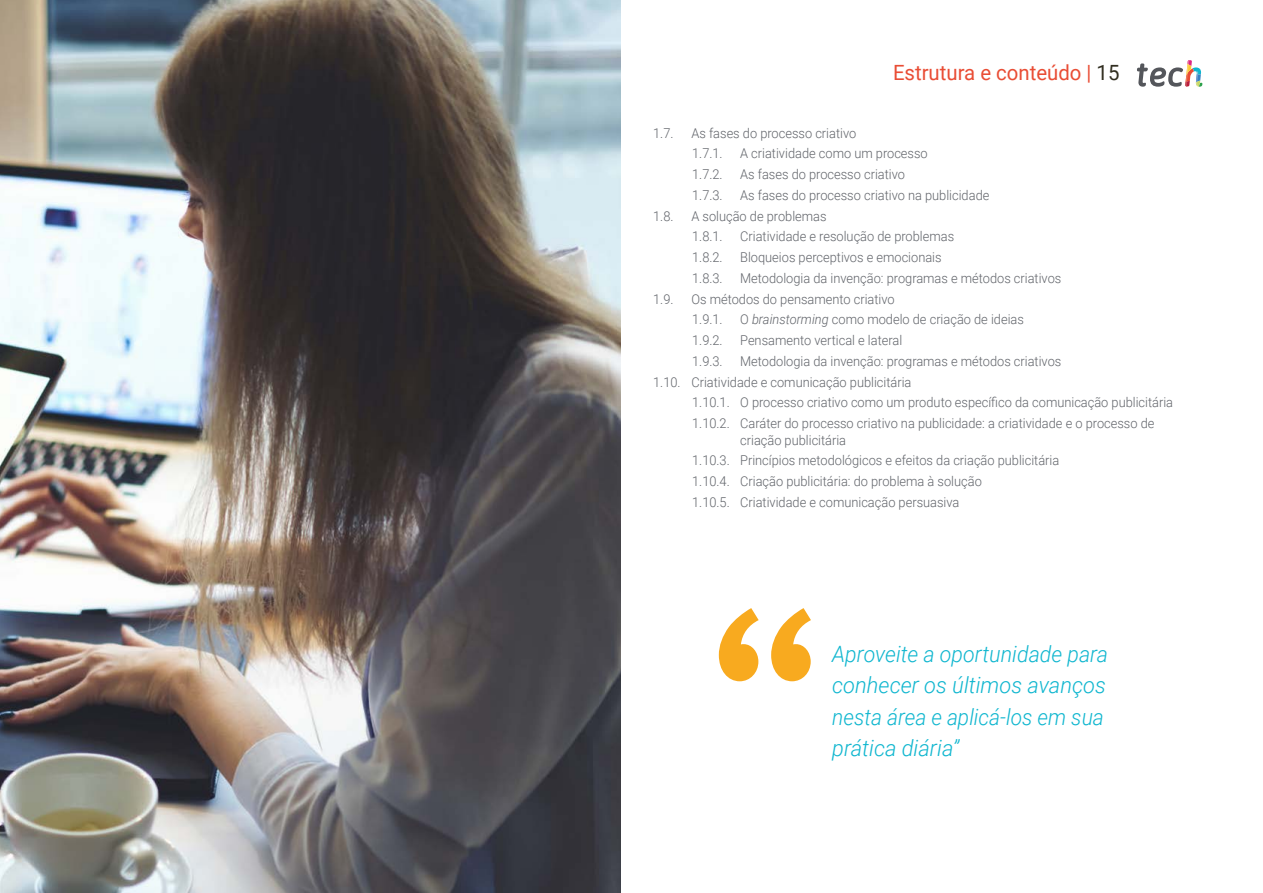
<style>
.page{position:relative;width:1263px;height:893px;background:#fff}
.page>*{position:absolute;margin:0;border:0;box-sizing:border-box;transform-origin:0 0}
.t1{font:italic 300 22.5px/31.5px "Roboto";color:#0fb6cf;scale:.95 1}
.t2{font:21px "Roboto";color:#e94d35}
.t3{font:300 13.5px/20.7px "Roboto";color:#61646a;scale:.95 1}
.s1{color:#312e20}
.s2{font-style:italic}
</style>
<div class="page">
<img style="left:0;top:0;width:621px;height:893px">
<svg style="left:1137px;top:60px;width:65px;height:27px"></svg>
<svg style="left:719px;top:608px;width:92px;height:73px"></svg>
<h2 class="t2" style="left:893px;top:57px;width:228px">Estrutura e conteúdo | <span class="s1">15</span></h2>
<p class="t3" style="left:653px;top:122px;width:23px">1.7.</p>
<p class="t3" style="left:691px;top:122px;width:175px">As fases do processo criativo<br>1.7.1.</p>
<p class="t3" style="left:740px;top:143px;width:199px">A criatividade como um processo</p>
<p class="t3" style="left:692px;top:164px;width:34px">1.7.2.</p>
<p class="t3" style="left:740px;top:164px;width:175px">As fases do processo criativo</p>
<p class="t3" style="left:692px;top:184px;width:34px">1.7.3.</p>
<p class="t3" style="left:740px;top:184px;width:264px">As fases do processo criativo na publicidade</p>
<p class="t3" style="left:653px;top:205px;width:23px">1.8.</p>
<p class="t3" style="left:691px;top:205px;width:144px">A solução de problemas<br>1.8.1.</p>
<p class="t3" style="left:740px;top:226px;width:227px">Criatividade e resolução de problemas</p>
<p class="t3" style="left:692px;top:247px;width:34px">1.8.2.</p>
<p class="t3" style="left:740px;top:247px;width:213px">Bloqueios perceptivos e emocionais</p>
<p class="t3" style="left:692px;top:267px;width:34px">1.8.3.</p>
<p class="t3" style="left:740px;top:267px;width:340px">Metodologia da invenção: programas e métodos criativos</p>
<p class="t3" style="left:653px;top:288px;width:23px">1.9.</p>
<p class="t3" style="left:691px;top:288px;width:215px">Os métodos do pensamento criativo<br>1.9.1.</p>
<p class="t3" style="left:740px;top:309px;width:300px">O <span class="s2">brainstorming</span> como modelo de criação de ideias</p>
<p class="t3" style="left:692px;top:330px;width:34px">1.9.2.</p>
<p class="t3" style="left:740px;top:330px;width:172px">Pensamento vertical e lateral</p>
<p class="t3" style="left:692px;top:350px;width:34px">1.9.3.</p>
<p class="t3" style="left:653px;top:350px;width:431px;text-indent:87px">Metodologia da invenção: programas e métodos criativos<br>1.10. Criatividade e comunicação publicitária</p>
<p class="t3" style="left:692px;top:392px;width:508px">1.10.1. O processo criativo como um produto específico da comunicação publicitária<br>1.10.2. Caráter do processo criativo na publicidade: a criatividade e o processo de</p>
<p class="t3" style="left:692px;top:429px;width:388px;text-indent:48px">criação publicitária<br>1.10.3. Princípios metodológicos e efeitos da criação publicitária 1.10.4. Criação publicitária: do problema à solução<br>1.10.5. Criatividade e comunicação persuasiva</p>
<h1 class="t1" style="left:832px;top:637px;width:292px">Aproveite a oportunidade para conhecer os últimos avanços nesta área e aplicá-los em sua prática diária”</h1>
</div>
